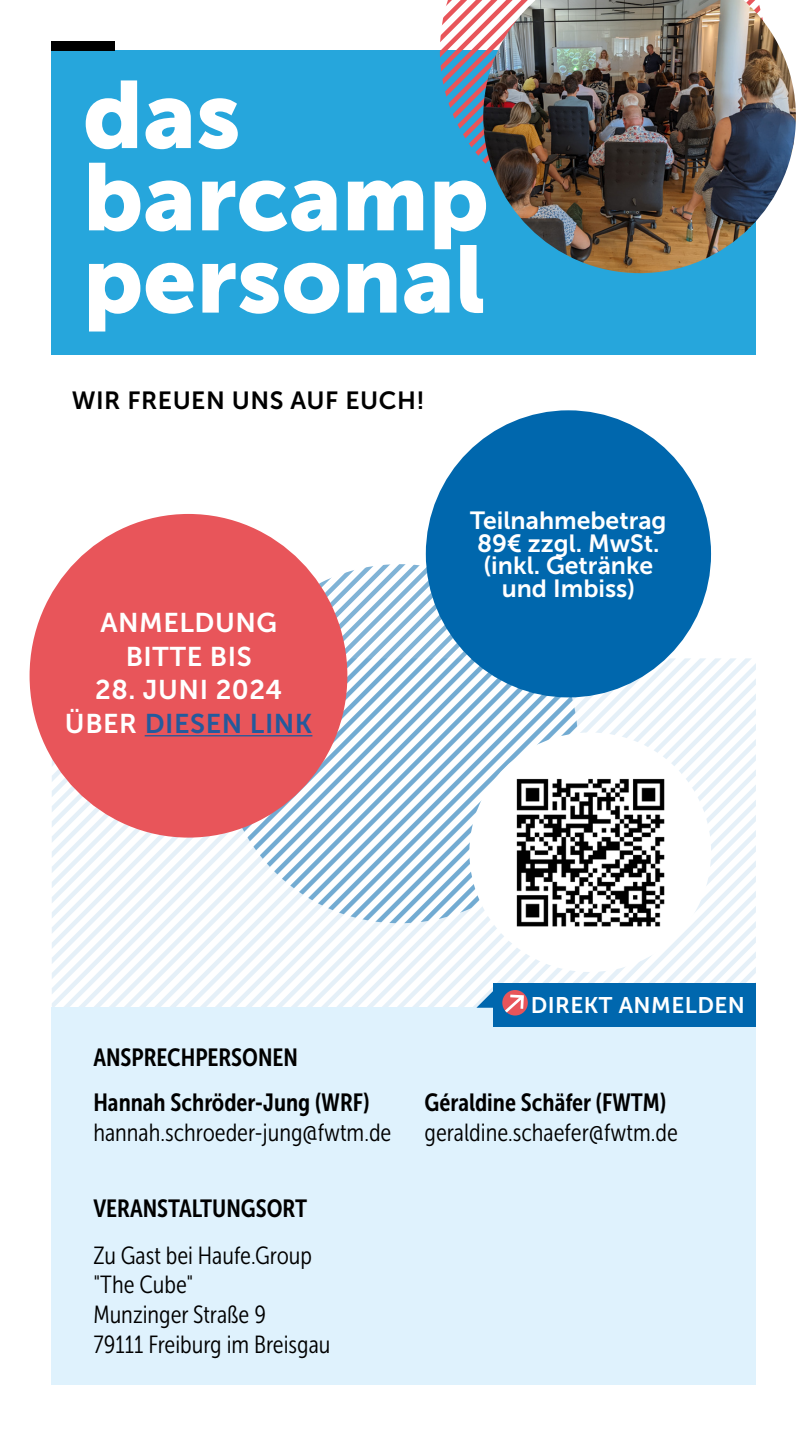
<style>
.page{position:relative;width:807px;height:1436px;background:#fff}
.page>*{position:absolute;margin:0;border:0;box-sizing:border-box;transform-origin:0 0}
.t1{font:94.5px/82.1px "Museo Sans 900";color:#fff}
.t2{font:27px/33.8px "Museo Sans 700";letter-spacing:.02em;color:#fff;text-align:center}
.t3{font:24.75px/29.7px "Museo Sans Cond 300";color:#000}
.t4{font:24.75px "Museo Sans Cond 700";color:#000}
.t5{font:24.75px/22.5px "Museo Sans 700";color:#fff;text-align:center}
.t6{font:24.75px "Museo Sans 700";letter-spacing:.02em;color:#000}
.t7{font:22.5px "Museo Sans 700";letter-spacing:.02em;color:#fff}
.s1{color:#245a9c}
</style>
<div class="page">
<svg style="left:52px;top:658px;width:704px;height:349px"></svg>
<div style="left:52px;top:1007px;width:704px;height:377px;background:#dff2fd"></div>
<div style="left:51px;top:51px;width:705px;height:304px;background:#26a6dc"></div>
<div style="left:51px;top:41px;width:64px;height:10px;background:#000"></div>
<svg style="left:440px;top:0;width:43px;height:161px"></svg>
<img style="left:483px;top:0;width:313px;height:273px">
<svg style="left:221px;top:564px;width:357px;height:359px"></svg>
<div style="left:30px;top:514px;width:317px;height:323px;background:#e8555a;border-radius:50%"></div>
<hr style="left:145px;top:735px;width:167px;height:1px;background:#245a9c">
<div style="left:426px;top:410px;width:285px;height:287px;background:#0067ad;border-radius:50%"></div>
<div style="left:493px;top:982px;width:263px;height:44px;background:#0067ae"></div>
<svg style="left:502px;top:989px;width:26px;height:26px"></svg>
<svg style="left:476px;top:990px;width:50px;height:25px"></svg>
<div style="left:469px;top:732px;width:242px;height:239px;background:#fff;border-radius:50%"></div>
<img style="left:516px;top:778px;width:149px;height:149px">
<h1 class="t1" style="left:83px;top:73px;width:407px">das barcamp personal</h1>
<p class="t6" style="left:72px;top:386px;width:354px">WIR FREUEN UNS AUF EUCH!</p>
<p class="t2" style="left:100px;top:605px;width:178px">ANMELDUNG<br>BITTE BIS</p>
<p class="t2" style="left:65px;top:673px;width:249px">28. JUNI 2024<br>ÜBER <span class="s1">DIESEN LINK</span></p>
<p class="t5" style="left:470px;top:509px;width:198px">Teilnahmebetrag<br>89€ zzgl. MwSt. (inkl. Getränke und Imbiss)</p>
<p class="t4" style="left:93px;top:1043px;width:206px">ANSPRECHPERSONEN</p>
<p class="t7" style="left:530px;top:992px;width:216px">DIREKT ANMELDEN</p>
<p class="t4" style="left:93px;top:1088px;width:277px">Hannah Schröder-Jung (WRF)</p>
<p class="t3" style="left:93px;top:1117px;width:299px">hannah.schroeder-jung@fwtm.de</p>
<p class="t4" style="left:93px;top:1193px;width:215px">VERANSTALTUNGSORT</p>
<p class="t3" style="left:93px;top:1240px;width:238px">Zu Gast bei Haufe.Group "The Cube"<br>Munzinger Straße 9<br>79111 Freiburg im Breisgau</p>
<p class="t4" style="left:424px;top:1088px;width:243px">Géraldine Schäfer (FWTM)</p>
<p class="t3" style="left:424px;top:1117px;width:255px">geraldine.schaefer@fwtm.de</p>
</div>
